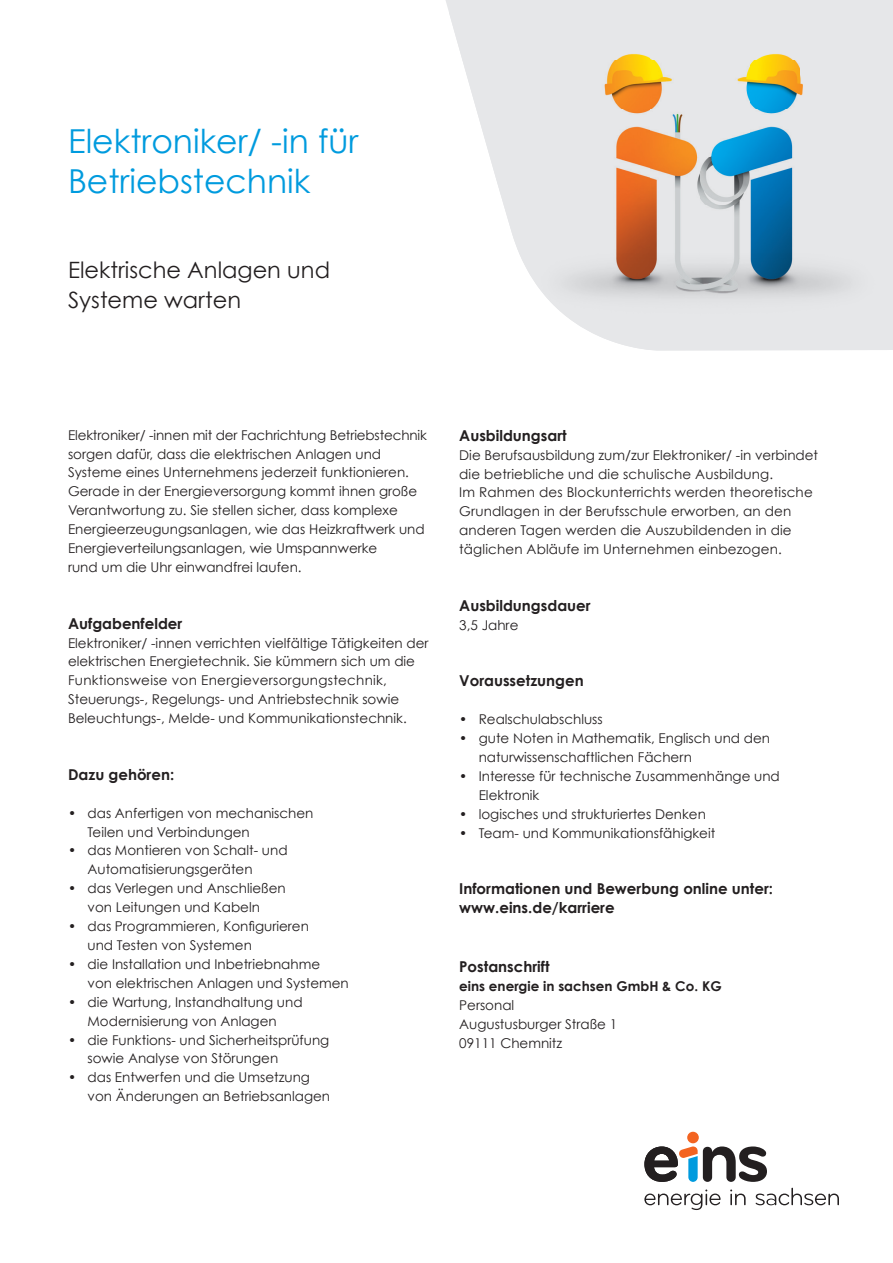
<style>
.page{position:relative;width:893px;height:1263px;background:#fff}
.page>*{position:absolute;margin:0;border:0;box-sizing:border-box;transform-origin:0 0}
.t1{font:33px/39.6px "Century Gothic";color:#009bde}
.t2{font:22.5px/30px "Century Gothic";color:#231f20}
.t3{font:700 15px/18.9px "Century Gothic";color:#231f20}
.t4{font:13.5px/18.9px "Century Gothic";color:#231f20}
.t5{font:700 13.5px "Century Gothic";color:#231f20}
</style>
<div class="page">
<div style="left:687px;top:1132px;width:12px;height:11px;background:#f36421;border-radius:50%"></div>
<svg style="left:644px;top:1146px;width:123px;height:36px"></svg>
<svg style="left:644px;top:1188px;width:195px;height:22px"></svg>
<svg style="left:446px;top:0;width:447px;height:351px"></svg>
<div style="left:449px;top:13px;width:444px;height:48px;background:#e6e7e9"></div>
<img style="left:463px;top:61px;width:430px;height:48px">
<img style="left:476px;top:109px;width:417px;height:49px">
<img style="left:490px;top:157px;width:9px;height:33px">
<img style="left:499px;top:157px;width:394px;height:49px">
<img style="left:504px;top:206px;width:389px;height:48px">
<img style="left:519px;top:254px;width:374px;height:48px">
<img style="left:551px;top:302px;width:49px;height:35px">
<div style="left:600px;top:302px;width:293px;height:48px;background:#e6e7e9"></div>
<h1 class="t1" style="left:68px;top:121px;width:292px">Elektroniker/ -in für<br>Betriebstechnik</h1>
<h2 class="t2" style="left:68px;top:255px;width:264px">Elektrische Anlagen und<br>Systeme warten</h2>
<p class="t4" style="left:68px;top:425px;width:360px">Elektroniker/ -innen mit der Fachrichtung Betriebstechnik sorgen dafür, dass die elektrischen Anlagen und Systeme eines Unternehmens jederzeit funktionieren.<br>Gerade in der Energieversorgung kommt ihnen große Verantwortung zu. Sie stellen sicher, dass komplexe Energieerzeugungsanlagen, wie das Heizkraftwerk und Energieverteilungsanlagen, wie Umspannwerke<br>rund um die Uhr einwandfrei laufen.</p>
<p class="t3" style="left:68px;top:613px;width:116px">Aufgabenfelder</p>
<p class="t4" style="left:68px;top:633px;width:362px">Elektroniker/ -innen verrichten vielfältige Tätigkeiten der elektrischen Energietechnik. Sie kümmern sich um die Funktionsweise von Energieversorgungstechnik, Steuerungs-, Regelungs- und Antriebstechnik sowie Beleuchtungs-, Melde- und Kommunikationstechnik.</p>
<p class="t3" style="left:68px;top:765px;width:108px">Dazu gehören:</p>
<p class="t4" style="left:88px;top:803px;width:227px;text-indent:-19px">• das Anfertigen von mechanischen<br>Teilen und Verbindungen</p>
<p class="t4" style="left:88px;top:841px;width:202px;text-indent:-19px">• das Montieren von Schalt- und<br>Automatisierungsgeräten</p>
<p class="t4" style="left:68px;top:879px;width:219px;text-align:center">• das Verlegen und Anschließen von Leitungen und Kabeln</p>
<p class="t4" style="left:88px;top:916px;width:223px;text-indent:-19px">• das Programmieren, Konfigurieren und Testen von Systemen</p>
<p class="t4" style="left:88px;top:954px;width:263px;text-indent:-19px">• die Installation und Inbetriebnahme<br>von elektrischen Anlagen und Systemen</p>
<p class="t4" style="left:68px;top:992px;width:236px;text-align:center">• die Wartung, Instandhaltung und<br>Modernisierung von Anlagen</p>
<p class="t4" style="left:88px;top:1030px;width:243px;text-indent:-19px">• die Funktions- und Sicherheitsprüfung sowie Analyse von Störungen</p>
<p class="t4" style="left:88px;top:1068px;width:244px;text-indent:-19px">• das Entwerfen und die Umsetzung von Änderungen an Betriebsanlagen</p>
<p class="t3" style="left:459px;top:425px;width:109px">Ausbildungsart</p>
<p class="t4" style="left:459px;top:445px;width:360px">Die Berufsausbildung zum/zur Elektroniker/ -in verbindet die betriebliche und die schulische Ausbildung.<br>Im Rahmen des Blockunterrichts werden theoretische Grundlagen in der Berufsschule erworben, an den anderen Tagen werden die Auszubildenden in die täglichen Abläufe im Unternehmen einbezogen.</p>
<p class="t3" style="left:459px;top:596px;width:133px">Ausbildungsdauer</p>
<p class="t4" style="left:459px;top:615px;width:61px">3,5 Jahre</p>
<p class="t3" style="left:459px;top:671px;width:126px">Voraussetzungen</p>
<p class="t4" style="left:459px;top:710px;width:145px">• Realschulabschluss</p>
<p class="t4" style="left:479px;top:729px;width:293px;text-indent:-19px">• gute Noten in Mathematik, Englisch und den naturwissenschaftlichen Fächern</p>
<p class="t4" style="left:479px;top:766px;width:303px;text-indent:-19px">• Interesse für technische Zusammenhänge und<br>Elektronik</p>
<p class="t4" style="left:459px;top:804px;width:248px">• logisches und strukturiertes Denken</p>
<p class="t4" style="left:459px;top:823px;width:258px">• Team- und Kommunikationsfähigkeit</p>
<p class="t3" style="left:459px;top:879px;width:315px">Informationen und Bewerbung online unter: www.eins.de/karriere</p>
<p class="t3" style="left:459px;top:957px;width:92px">Postanschrift</p>
<p class="t5" style="left:459px;top:978px;width:264px">eins energie in sachsen GmbH &amp; Co. KG</p>
<p class="t4" style="left:459px;top:995px;width:159px">Personal<br>Augustusburger Straße 1<br>09111 Chemnitz</p>
</div>
